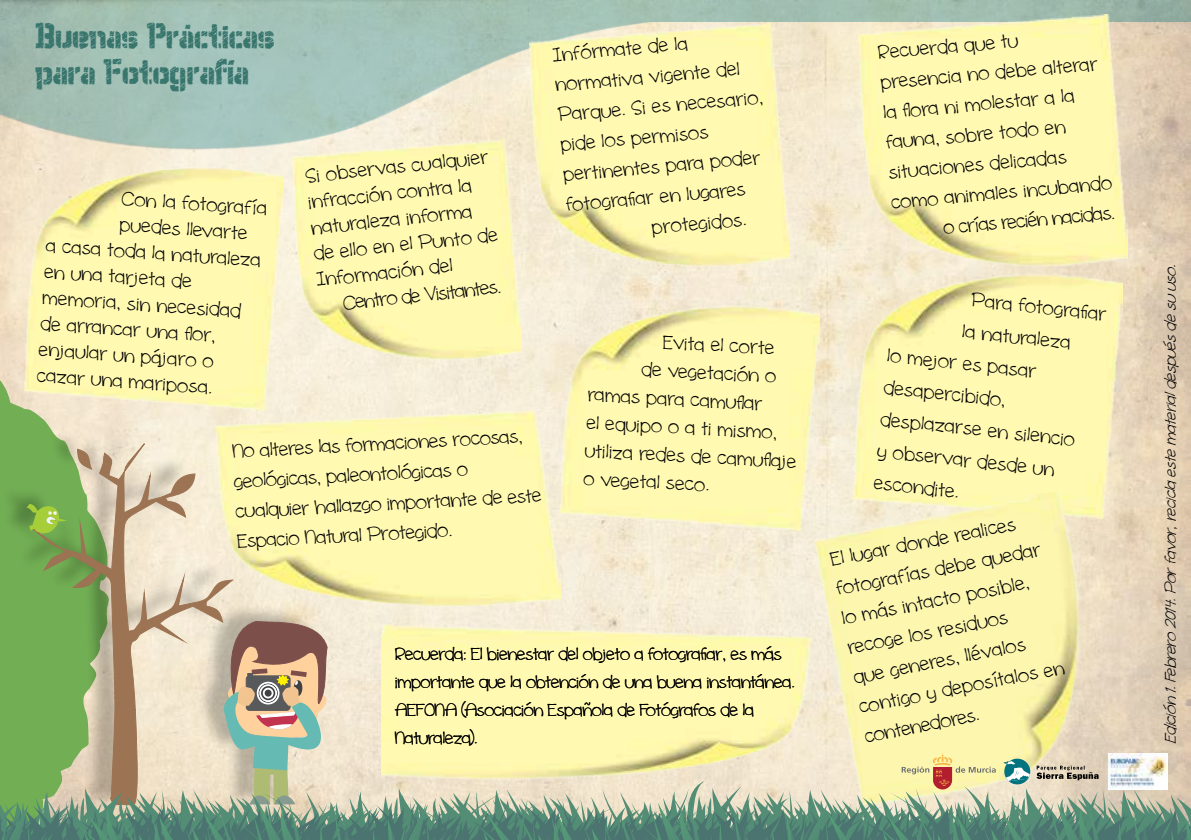
<style>
.page{position:relative;width:1191px;height:840px;background:#fff}
.page>*{position:absolute;margin:0;border:0;box-sizing:border-box;transform-origin:0 0}
.t1{font:30px/36px "WC Wunderbach Rough Bta";color:#38756d}
.t2{font:20px/30px "cinnamoncake";color:#000}
.t3{font:18px/28px "cinnamoncake";letter-spacing:-.01em;color:#000}
.t4{font:italic 16px "cinnamoncake";color:#000}
</style>
<div class="page">
<svg style="left:0;top:280px;width:149px;height:146px;background:#dcd9b6"></svg>
<svg style="left:43px;top:0;width:1148px;height:22px;background:#a0beb0"></svg>
<img style="left:292px;top:140px;width:230px;height:222px">
<img style="left:853px;top:271px;width:269px;height:247px">
<img style="left:560px;top:303px;width:260px;height:227px">
<img style="left:858px;top:14px;width:269px;height:256px">
<img style="left:215px;top:410px;width:345px;height:198px">
<img style="left:530px;top:23px;width:259px;height:247px">
<img style="left:811px;top:490px;width:290px;height:290px">
<img style="left:381px;top:625px;width:430px;height:155px">
<img style="left:25px;top:164px;width:259px;height:246px">
<div style="left:0;top:426px;width:320px;height:380px;background:#000;opacity:.25"></div>
<svg style="left:25px;top:438px;width:208px;height:342px;background:#b6be90"></svg>
<svg style="left:27px;top:503px;width:40px;height:32px"></svg>
<svg style="left:0;top:780px;width:1191px;height:19px;background:#dfd7b9"></svg>
<svg style="left:0;top:799px;width:1191px;height:40px;background:#809e8b"></svg>
<svg style="left:0;top:803px;width:30px;height:36px"></svg>
<svg style="left:372px;top:828px;width:3px;height:11px"></svg>
<svg style="left:440px;top:830px;width:12px;height:9px"></svg>
<svg style="left:388px;top:818px;width:7px;height:21px"></svg>
<svg style="left:517px;top:798px;width:24px;height:41px"></svg>
<svg style="left:605px;top:827px;width:6px;height:12px"></svg>
<svg style="left:734px;top:811px;width:14px;height:28px"></svg>
<svg style="left:1113px;top:821px;width:8px;height:19px"></svg>
<svg style="left:916px;top:798px;width:24px;height:41px"></svg>
<svg style="left:1133px;top:811px;width:14px;height:28px"></svg>
<svg style="left:1171px;top:818px;width:20px;height:21px"></svg>
<svg style="left:41px;top:830px;width:12px;height:9px"></svg>
<svg style="left:148px;top:815px;width:25px;height:24px"></svg>
<svg style="left:77px;top:798px;width:65px;height:41px;background:#6d937e"></svg>
<svg style="left:401px;top:803px;width:28px;height:36px"></svg>
<svg style="left:185px;top:618px;width:164px;height:222px;background:#b9b7a1"></svg>
<svg style="left:547px;top:815px;width:25px;height:24px"></svg>
<svg style="left:619px;top:799px;width:80px;height:40px;background:#799c8a"></svg>
<svg style="left:580px;top:827px;width:18px;height:12px"></svg>
<svg style="left:470px;top:815px;width:39px;height:24px"></svg>
<svg style="left:765px;top:828px;width:9px;height:11px"></svg>
<svg style="left:869px;top:815px;width:39px;height:24px"></svg>
<svg style="left:783px;top:803px;width:68px;height:36px;background:#6a9482"></svg>
<svg style="left:710px;top:821px;width:12px;height:19px"></svg>
<svg style="left:984px;top:799px;width:114px;height:40px;background:#739986"></svg>
<svg style="left:950px;top:815px;width:21px;height:24px"></svg>
<svg style="left:901px;top:753px;width:94px;height:36px;background:#ecd69a"></svg>
<img style="left:1108px;top:753px;width:60px;height:36px">
<svg style="left:1036px;top:765px;width:62px;height:14px"></svg>
<svg style="left:1004px;top:758px;width:26px;height:26px"></svg>
<svg style="left:1003px;top:760px;width:27px;height:20px"></svg>
<h1 class="t1" style="left:35px;top:18px;width:241px">Buenas Prácticas para Fotografía</h1>
<p class="t2" style="left:123px;top:183px;width:147px;rotate:4deg">Con la fotografía</p>
<p class="t2" style="left:121px;top:208px;width:129px;rotate:4deg">puedes llevarte</p>
<p class="t2" style="left:47px;top:229px;width:217px;rotate:4deg">a casa toda la naturaleza</p>
<p class="t2" style="left:46px;top:255px;width:149px;rotate:4deg">en una tarjeta de</p>
<p class="t2" style="left:44px;top:281px;width:200px;rotate:4deg">memoria, sin necesidad</p>
<p class="t2" style="left:42px;top:307px;width:177px;rotate:4deg">de arrancar una fl or,</p>
<p class="t2" style="left:40px;top:333px;width:177px;rotate:4deg">enjaular un pájaro o</p>
<p class="t2" style="left:38px;top:359px;width:177px;rotate:4deg">cazar una mariposa.</p>
<p class="t2" style="left:304px;top:162px;width:186px;line-height:26px;rotate:-6deg">Si observas cualquier infracción contra la naturaleza informa de ello en el Punto de<br>Información del</p>
<p class="t2" style="left:342px;top:287px;width:160px;rotate:-6deg">Centro de Visitantes.</p>
<p class="t2" style="left:232px;top:435px;width:308px;rotate:-3deg">No alteres las formaciones rocosas, geológicas, paleontológicas o cualquier hallazgo importante de este Espacio Natural Protegido.</p>
<p class="t2" style="left:551px;top:39px;width:137px;rotate:-5deg">Infórmate de la</p>
<p class="t2" style="left:554px;top:69px;width:186px;rotate:-5deg">normativa vigente del</p>
<p class="t2" style="left:557px;top:99px;width:207px;rotate:-5deg">Parque. Si es necesario,</p>
<p class="t2" style="left:559px;top:129px;width:149px;rotate:-5deg">pide los permisos</p>
<p class="t2" style="left:562px;top:159px;width:199px;rotate:-5deg">pertinentes para poder</p>
<p class="t2" style="left:565px;top:189px;width:181px;rotate:-5deg">fotografi ar en lugares</p>
<p class="t2" style="left:650px;top:211px;width:96px;rotate:-5deg">protegidos.</p>
<p class="t2" style="left:664px;top:326px;width:113px;rotate:3deg">Evita el corte</p>
<p class="t2" style="left:642px;top:353px;width:136px;rotate:3deg">de vegetación o</p>
<p class="t2" style="left:589px;top:378px;width:176px;rotate:3deg">ramas para camufl ar</p>
<p class="t2" style="left:587px;top:406px;width:192px;rotate:3deg">el equipo o a ti mismo,</p>
<p class="t2" style="left:586px;top:434px;width:213px;rotate:3deg">utiliza redes de camufl aje</p>
<p class="t2" style="left:584px;top:462px;width:128px;rotate:3deg">o vegetal seco.</p>
<p class="t3" style="left:395px;top:638px;width:401px">Recuerda: El bienestar del objeto a fotografiar, es más importante que la obtención de una buena instantánea.<br>AEFONA (Asociación Española de Fotógrafos de la Naturaleza).</p>
<p class="t2" style="left:877px;top:37px;width:142px;rotate:-5deg">Recuerda que tu</p>
<p class="t2" style="left:879px;top:67px;width:219px;rotate:-5deg">presencia no debe alterar</p>
<p class="t2" style="left:882px;top:97px;width:193px;rotate:-5deg">la fl ora ni molestar a la</p>
<p class="t2" style="left:885px;top:126px;width:181px;rotate:-5deg">fauna, sobre todo en</p>
<p class="t2" style="left:887px;top:156px;width:180px;rotate:-5deg">situaciones delicadas</p>
<p class="t2" style="left:890px;top:186px;width:223px;rotate:-5deg">como animales incubando</p>
<p class="t2" style="left:942px;top:212px;width:173px;rotate:-5deg">o crías recién nacidas.</p>
<p class="t2" style="left:973px;top:284px;width:137px;rotate:6deg">Para fotografi ar</p>
<p class="t2" style="left:964px;top:315px;width:110px;rotate:6deg">la naturaleza</p>
<p class="t2" style="left:889px;top:339px;width:151px;rotate:6deg">lo mejor es pasar</p>
<p class="t2" style="left:886px;top:371px;width:124px;rotate:6deg">desapercibido,</p>
<p class="t2" style="left:882px;top:403px;width:197px;rotate:6deg">desplazarse en silencio</p>
<p class="t2" style="left:879px;top:435px;width:179px;rotate:6deg">y observar desde un</p>
<p class="t2" style="left:875px;top:467px;width:87px;rotate:6deg">escondite.</p>
<p class="t2" style="left:828px;top:543px;width:210px;rotate:-11deg">El lugar donde realices fotografías debe quedar lo más intacto posible, recoge los residuos<br>que generes, llévalos contigo y deposítalos en contenedores.</p>
<p class="t4" style="left:1160px;top:743px;width:486px;rotate:-90deg">Edición1.Febrero2014.Porfavor,reciclaestematerialdespuésdesuuso.</p>
</div>
